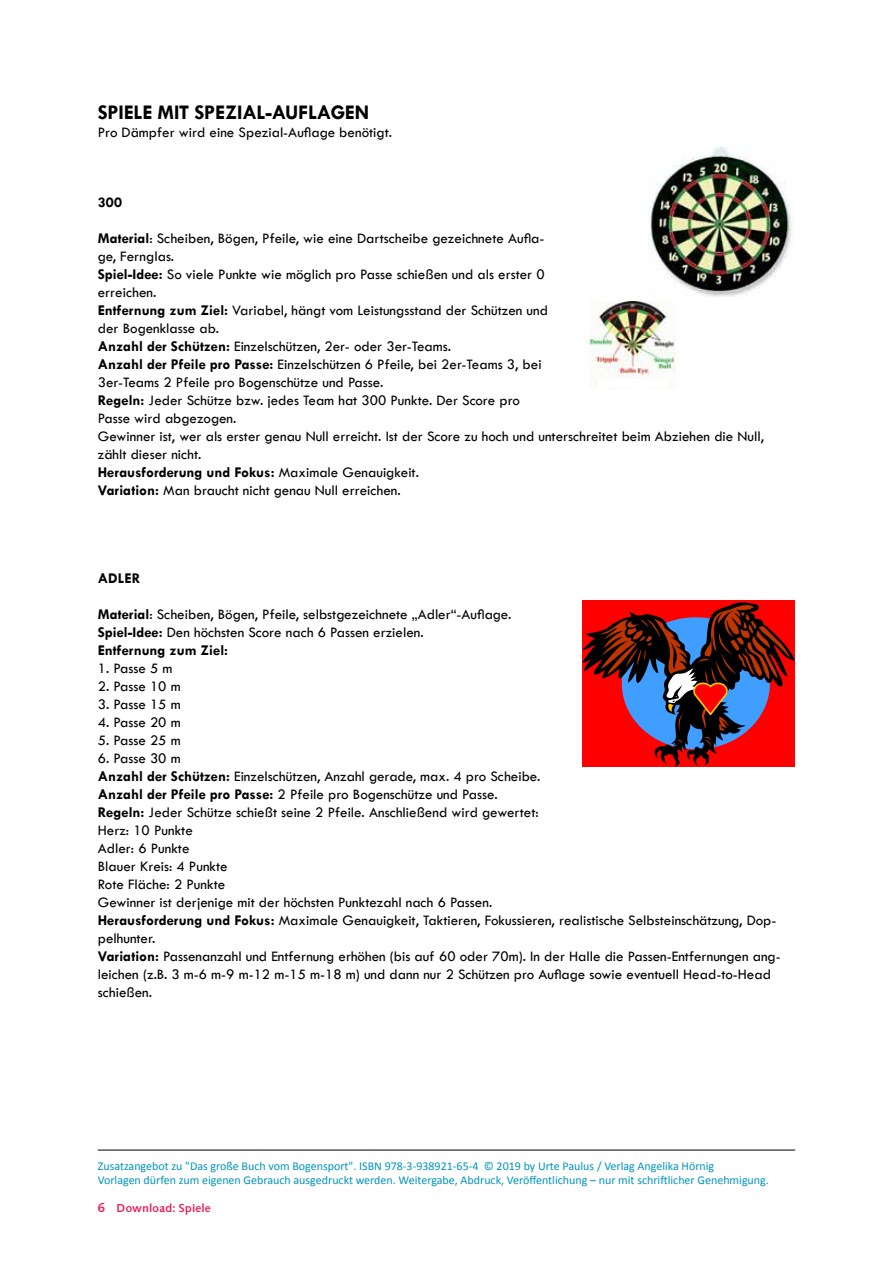
<style>
.page{position:relative;width:893px;height:1263px;background:#fff}
.page>*{position:absolute;margin:0;border:0;box-sizing:border-box;transform-origin:0 0}
.t1{font:700 21px "Tw Cen";letter-spacing:-.01em;color:#000}
.t2{font:15px/18px "Tw Cen";color:#000}
.t3{font:700 15px "Tw Cen";letter-spacing:.01em;color:#000}
.t4{font:12px/14.4px "Calibri";color:#0093bd}
.t5{font:500 12px "Saxony Serial";color:#ed164e}
.s1{font-weight:700}
.s2{font-size:13.5px}
</style>
<div class="page">
<img style="left:649px;top:148px;width:144px;height:149px">
<img style="left:589px;top:302px;width:87px;height:86px">
<div style="left:597px;top:379px;width:70px;height:9px;background:#fff"></div>
<svg style="left:582px;top:602px;width:213px;height:165px;background:#8f2530"></svg>
<hr style="left:98px;top:1150px;width:697px;height:1px;background:#000">
<h1 class="t1" style="left:98px;top:100px;width:273px">Spiele mit Spezial-Auflagen</h1>
<p class="t2" style="left:98px;top:123px;width:296px">Pro Dämpfer wird eine Spezial-Auflage benötigt.</p>
<p class="t3" style="left:98px;top:193px;width:26px">300</p>
<p class="t2" style="left:98px;top:229px;width:668px"><span class="s1">Material</span>: Scheiben, Bögen, Pfeile, wie eine Dartscheibe gezeichnete Aufla-<br>ge, Fernglas.<br><span class="s1">Spiel-Idee:</span> So viele Punkte wie möglich pro Passe schießen und als erster 0<br>erreichen.<br><span class="s1">Entfernung zum Ziel:</span> Variabel, hängt vom Leistungsstand der Schützen und<br>der Bogenklasse ab.<br><span class="s1">Anzahl der Schützen:</span> Einzelschützen, 2er- oder 3er-Teams.<br><span class="s1">Anzahl der Pfeile pro Passe:</span> Einzelschützen 6 Pfeile, bei 2er-Teams 3, bei<br>3er-Teams 2 Pfeile pro Bogenschütze und Passe.<br><span class="s1">Regeln:</span> Jeder Schütze bzw. jedes Team hat 300 Punkte. Der Score pro<br>Passe wird abgezogen.<br>Gewinner ist, wer als erster genau Null erreicht. Ist der Score zu hoch und unterschreitet beim Abziehen die Null, zählt dieser nicht.<br><span class="s1">Herausforderung und Fokus:</span> Maximale Genauigkeit.<br><span class="s1">Variation:</span> Man braucht nicht genau Null erreichen.</p>
<p class="t3" style="left:98px;top:569px;width:44px">Adler</p>
<p class="t2" style="left:98px;top:605px;width:415px"><span class="s1">Material</span>: Scheiben, Bögen, Pfeile, selbstgezeichnete „Adler“-Auflage.<br><span class="s1">Spiel-Idee:</span> Den höchsten Score nach 6 Passen erzielen.<br><span class="s1">Entfernung zum Ziel:</span></p>
<p class="t2" style="left:98px;top:659px;width:76px">1. Passe 5 m</p>
<p class="t2" style="left:98px;top:677px;width:84px">2. Passe 10 m</p>
<p class="t2" style="left:98px;top:695px;width:84px">3. Passe 15 m</p>
<p class="t2" style="left:98px;top:713px;width:84px">4. Passe 20 m</p>
<p class="t2" style="left:98px;top:731px;width:84px">5. Passe 25 m</p>
<p class="t2" style="left:98px;top:749px;width:684px">6. Passe 30 m<br><span class="s1">Anzahl der Schützen:</span> Einzelschützen, Anzahl gerade, max. 4 pro Scheibe.<br><span class="s1">Anzahl der Pfeile pro Passe:</span> 2 Pfeile pro Bogenschütze und Passe.<br><span class="s1">Regeln:</span> Jeder Schütze schießt seine 2 Pfeile. Anschließend wird gewertet:<br>Herz: 10 Punkte<br>Adler: 6 Punkte<br>Blauer Kreis: 4 Punkte<br>Rote Fläche: 2 Punkte<br>Gewinner ist derjenige mit der höchsten Punktezahl nach 6 Passen.<br><span class="s1">Herausforderung und Fokus:</span> Maximale Genauigkeit, Taktieren, Fokussieren, realistische Selbsteinschätzung, Dop&shy;pelhunter.<br><span class="s1">Variation:</span> Passenanzahl und Entfernung erhöhen (bis auf 60 oder 70m). In der Halle die Passen-Entfernungen ang&shy;leichen (z.B. 3 m-6 m-9 m-12 m-15 m-18 m) und dann nur 2 Schützen pro Auflage sowie eventuell Head-to-Head schießen.</p>
<p class="t4" style="left:98px;top:1159px;width:673px">Zusatzangebot zu "Das große Buch vom Bogensport". ISBN 978-3-938921-65-4 © 2019 by Urte Paulus / Verlag Angelika Hörnig<br>Vorlagen dürfen zum eigenen Gebrauch ausgedruckt werden. Weitergabe, Abdruck, Veröffentlichung – nur mit schriftlicher Genehmigung.</p>
<p class="t5" style="left:98px;top:1201px;width:115px"><span class="s2">6</span> Download: Spiele</p>
</div>
